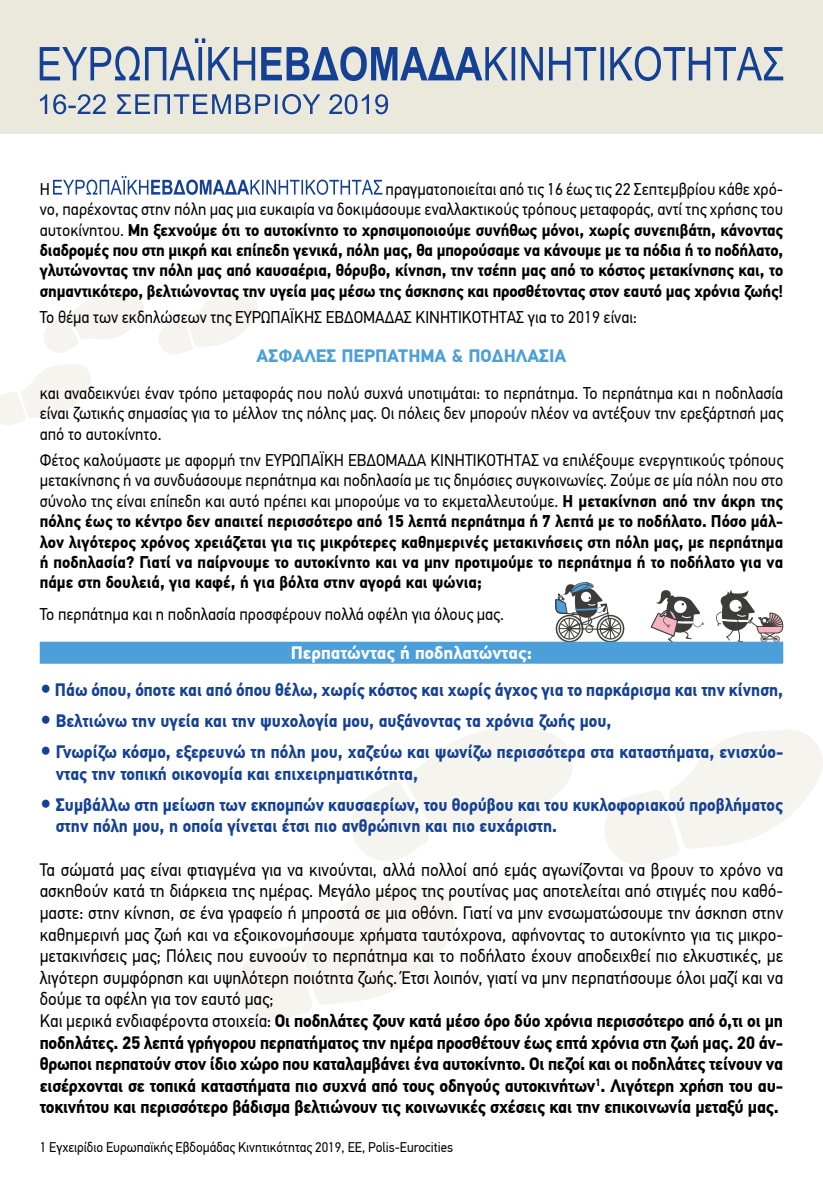
<style>
.page{position:relative;width:823px;height:1191px;background:#fff}
.page>*{position:absolute;margin:0;border:0;box-sizing:border-box;transform-origin:0 0}
.t1{font:18px/21.6px "PF Din Text Pro";color:#000;scale:.94 1}
.t2{font:700 18px/21.6px "PF Din Text Pro";color:#144194;scale:.92 1}
.t3{font:700 18px "PF Din Text Pro";color:#4c9fd8}
.t4{font:700 18px "PF Din Text Pro";color:#fff}
.t5{font:700 17px/20.4px "PF Din Text Pro";letter-spacing:-.005em;color:#000;text-align:justify;scale:.94 1}
.t6{font:17px/20.4px "PF Din Text Pro";color:#000;text-align:justify;scale:.94 1}
.t7{font:14px "PF Din Text Pro";color:#000;scale:.94 1}
.s1{font-weight:400}
.s2{font-size:26px}
.s3{font-weight:700}
</style>
<div class="page">
<svg style="left:159px;top:293px;width:99px;height:62px"></svg>
<svg style="left:0;top:364px;width:91px;height:61px"></svg>
<svg style="left:44px;top:292px;width:100px;height:61px"></svg>
<svg style="left:604px;top:730px;width:218px;height:135px"></svg>
<svg style="left:237px;top:886px;width:219px;height:135px"></svg>
<svg style="left:352px;top:727px;width:221px;height:134px"></svg>
<svg style="left:650px;top:590px;width:53px;height:51px"></svg>
<svg style="left:716px;top:590px;width:66px;height:51px"></svg>
<svg style="left:556px;top:615px;width:26px;height:26px"></svg>
<div style="left:555px;top:615px;width:28px;height:27px;border:1px solid #3c3c3a;border-radius:50%"></div>
<svg style="left:597px;top:615px;width:26px;height:27px"></svg>
<div style="left:596px;top:615px;width:28px;height:27px;border:1px solid #3c3c3a;border-radius:50%"></div>
<svg style="left:555px;top:582px;width:66px;height:57px"></svg>
<div style="left:0;top:0;width:822px;height:133px;background:#ebe9dc"></div>
<div style="left:40px;top:641px;width:742px;height:22px;background:#4c9fd8"></div>
<svg style="left:53px;top:176px;width:329px;height:19px"></svg>
<svg style="left:40px;top:94px;width:66px;height:20px"></svg>
<svg style="left:117px;top:94px;width:203px;height:20px"></svg>
<svg style="left:329px;top:94px;width:59px;height:20px"></svg>
<svg style="left:40px;top:38px;width:742px;height:43px"></svg>
<p class="t5" style="left:40px;top:179px;width:792px;text-indent:345px"><span class="s1">πραγματοποιείται από τις 16 έως τις 22 Σεπτεμβρίου κάθε χρό&shy;νο, παρέχοντας στην πόλη μας μια ευκαιρία να δοκιμάσουμε εναλλακτικούς τρόπους μεταφοράς, αντί της χρήσης του αυτοκίνητου.</span> Μη ξεχνούμε ότι το αυτοκίνητο το χρησιμοποιούμε συνήθως μόνοι, χωρίς συνεπιβάτη, κάνοντας διαδρομές που στη μικρή και επίπεδη γενικά, πόλη μας, θα μπορούσαμε να κάνουμε με τα πόδια ή το ποδήλατο, γλυτώνοντας την πόλη μας από καυσαέρια, θόρυβο, κίνηση, την τσέπη μας από το κόστος μετακίνησης και, το σημαντικότερο, βελτιώνοντας την υγεία μας μέσω της άσκησης και προσθέτοντας στον εαυτό μας χρόνια ζωής!</p>
<p class="t6" style="left:40px;top:307px;width:636px">Το θέμα των εκδηλώσεων της ΕΥΡΩΠΑΪΚΗΣ ΕΒΔΟΜΑΔΑΣ ΚΙΝΗΤΙΚΟΤΗΤΑΣ για το 2019 είναι:</p>
<p class="t3" style="left:256px;top:344px;width:311px">ΑΣΦΑΛΕΣ ΠΕΡΠΑΤΗΜΑ &amp; ΠΟΔΗΛΑΣΙΑ</p>
<p class="t6" style="left:40px;top:383px;width:792px">και αναδεικνύει έναν τρόπο μεταφοράς που πολύ συχνά υποτιμάται: το περπάτημα. Το περπάτημα και η ποδηλασία είναι ζωτικής σημασίας για το μέλλον της πόλης μας. Οι πόλεις δεν μπορούν πλέον να αντέξουν την ερεξάρτησή μας από το αυτοκίνητο.</p>
<p class="t5" style="left:40px;top:450px;width:792px"><span class="s1">Φέτος καλούμαστε με αφορμή την ΕΥΡΩΠΑΪΚΗ ΕΒΔΟΜΑΔΑ ΚΙΝΗΤΙΚΟΤΗΤΑΣ να επιλέξουμε ενεργητικούς τρόπους μετακίνησης ή να συνδυάσουμε περπάτημα και ποδηλασία με τις δημόσιες συγκοινωνίες. Ζούμε σε μία πόλη που στο σύνολο της είναι επίπεδη και αυτό πρέπει και μπορούμε να το εκμεταλλευτούμε.</span> Η μετακίνηση από την άκρη της πόλης έως το κέντρο δεν απαιτεί περισσότερο από 15 λεπτά περπάτημα ή 7 λεπτά με το ποδήλατο. Πόσο μάλ&shy;λον λιγότερος χρόνος χρειάζεται για τις μικρότερες καθημερινές μετακινήσεις στη πόλη μας, με περπάτημα ή ποδηλασία? Γιατί να παίρνουμε το αυτοκίνητο και να μην προτιμούμε το περπάτημα ή το ποδήλατο για να πάμε στη δουλειά, για καφέ, ή για βόλτα στην αγορά και ψώνια;</p>
<p class="t6" style="left:40px;top:604px;width:495px">Το περπάτημα και η ποδηλασία προσφέρουν πολλά οφέλη για όλους μας.</p>
<p class="t4" style="left:290px;top:641px;width:243px">Περπατώντας ή ποδηλατώντας:</p>
<p class="t2" style="left:40px;top:679px;width:809px"><span class="s2">•</span> Πάω όπου, όποτε και από όπου θέλω, χωρίς κόστος και χωρίς άγχος για το παρκάρισμα και την κίνηση,</p>
<p class="t2" style="left:40px;top:710px;width:622px"><span class="s2">•</span> Βελτιώνω την υγεία και την ψυχολογία μου, αυξάνοντας τα χρόνια ζωής μου,</p>
<p class="t2" style="left:56px;top:741px;width:791px;text-indent:-16px"><span class="s2">•</span> Γνωρίζω κόσμο, εξερευνώ τη πόλη μου, χαζεύω και ψωνίζω περισσότερα στα καταστήματα, ενισχύο&shy;ντας την τοπική οικονομία και επιχειρηματικότητα,</p>
<p class="t2" style="left:56px;top:794px;width:791px;text-indent:-16px"><span class="s2">•</span> Συμβάλλω στη μείωση των εκπομπών καυσαερίων, του θορύβου και του κυκλοφοριακού προβλήματος στην πόλη μου, η οποία γίνεται έτσι πιο ανθρώπινη και πιο ευχάριστη.</p>
<p class="t1" style="left:40px;top:859px;width:792px">Τα σώματά μας είναι φτιαγμένα για να κινούνται, αλλά πολλοί από εμάς αγωνίζονται να βρουν το χρόνο να ασκηθούν κατά τη διάρκεια της ημέρας. Μεγάλο μέρος της ρουτίνας μας αποτελείται από στιγμές που καθό&shy;μαστε: στην κίνηση, σε ένα γραφείο ή μπροστά σε μια οθόνη. Γιατί να μην ενσωματώσουμε την άσκηση στην καθημερινή μας ζωή και να εξοικονομήσουμε χρήματα ταυτόχρονα, αφήνοντας το αυτοκίνητο για τις μικρο&shy;μετακινήσεις μας; Πόλεις που ευνοούν το περπάτημα και το ποδήλατο έχουν αποδειχθεί πιο ελκυστικές, με λιγότερη συμφόρηση και υψηλότερη ποιότητα ζωής. Έτσι λοιπόν, γιατί να μην περπατήσουμε όλοι μαζί και να δούμε τα οφέλη για τον εαυτό μας;<br>Και μερικά ενδιαφέροντα στοιχεία: <span class="s3">Οι ποδηλάτες ζουν κατά μέσο όρο δύο χρόνια περισσότερο από ό,τι οι μη ποδηλάτες. 25 λεπτά γρήγορου περπατήματος την ημέρα προσθέτουν έως επτά χρόνια στη ζωή μας. 20 άν&shy;θρωποι περπατούν στον ίδιο χώρο που καταλαμβάνει ένα αυτοκίνητο. Οι πεζοί και οι ποδηλάτες τείνουν να εισέρχονται σε τοπικά καταστήματα πιο συχνά από τους οδηγούς αυτοκινήτων</span><sup>1</sup><span class="s3">. Λιγότερη χρήση του αυ&shy;τοκινήτου και περισσότερο βάδισμα βελτιώνουν τις κοινωνικές σχέσεις και την επικοινωνία μεταξύ μας.</span></p>
<p class="t7" style="left:40px;top:1138px;width:441px">1 Εγχειρίδιο Ευρωπαϊκής Εβδομάδας Κινητικότητας 2019, ΕΕ, Polis-Eurocities</p>
<p class="t6" style="left:40px;top:179px;width:12px">Η</p>
</div>
